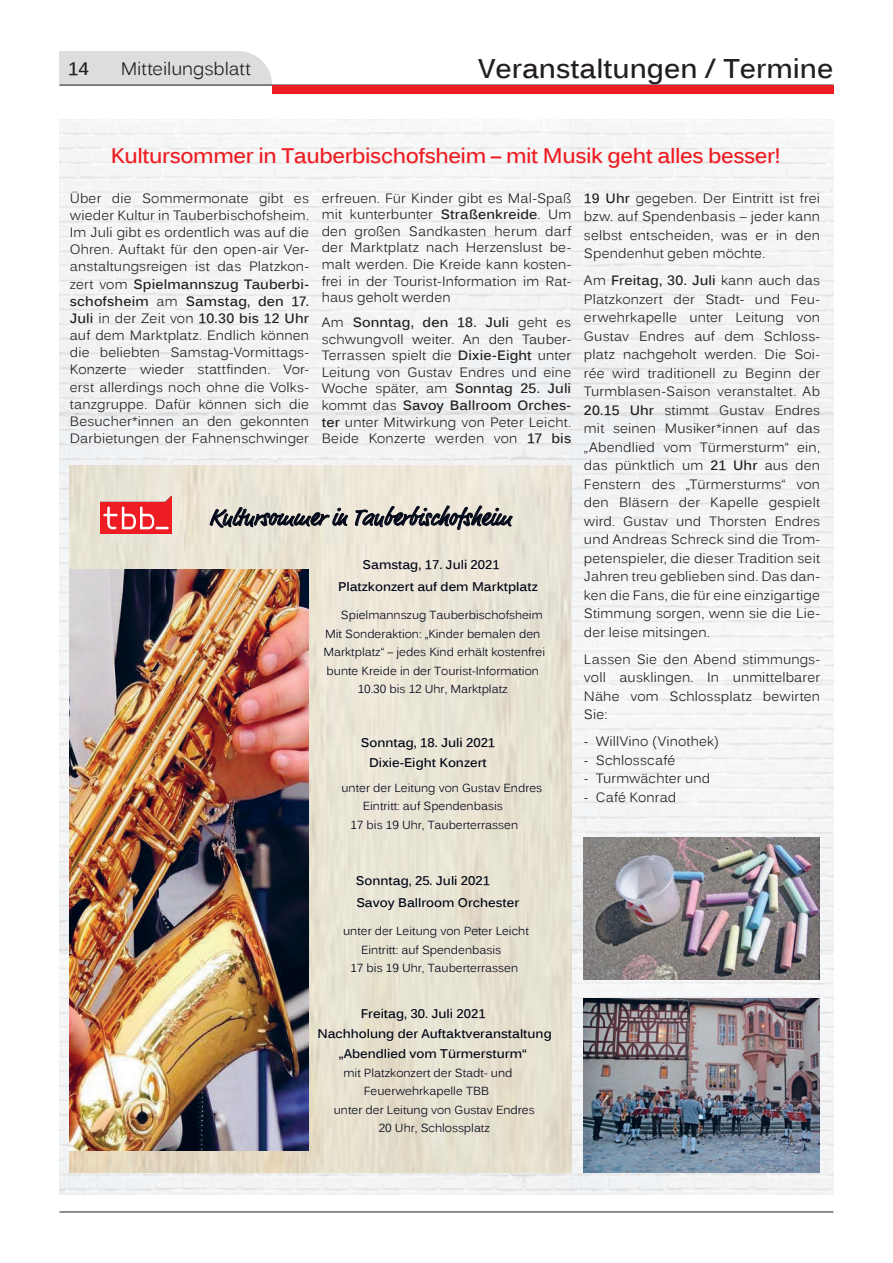
<style>
.page{position:relative;width:893px;height:1263px;background:#fff}
.page>*{position:absolute;margin:0;border:0;box-sizing:border-box;transform-origin:0 0}
.t1{font:700 27px "Kalinga";color:#231f20}
.t2{font:23.85px "Market Web";color:#000516}
.t3{font:700 21px "Kalinga";letter-spacing:-.02em;color:#ee1d23}
.t4{font:18px "Kalinga";letter-spacing:-.005em;color:#231f20}
.t5{font:700 18px "Kalinga";color:#231f20}
.t6{font:13.5px/18.5px "Kalinga";letter-spacing:.01em;color:#231f20;text-align:justify}
.t7{font:700 12.6px/22.8px "Kalinga";color:#000516}
.t8{font:11.7px "Kalinga";color:#000516}
.s1{font-weight:700}
</style>
<div class="page">
<hr style="left:60px;top:1211px;width:773px;height:1px;background:#231f20">
<svg style="left:60px;top:51px;width:773px;height:43px"></svg>
<img style="left:60px;top:119px;width:774px;height:1076px">
<img style="left:584px;top:837px;width:235px;height:142px">
<img style="left:584px;top:999px;width:235px;height:173px">
<img style="left:70px;top:466px;width:501px;height:706px">
<img style="left:100px;top:495px;width:71px;height:39px">
<img style="left:70px;top:570px;width:238px;height:580px">
<h3 class="t5" style="left:68px;top:57px;width:22px">14</h3>
<h3 class="t4" style="left:121px;top:57px;width:132px">Mitteilungsblatt</h3>
<h1 class="t1" style="left:478px;top:51px;width:357px">Veranstaltungen / Termine</h1>
<h3 class="t3" style="left:111px;top:142px;width:672px">Kultursommer in Tauberbischofsheim – mit Musik geht alles besser!</h3>
<p class="t6" style="left:70px;top:191px;width:241px;line-height:17.1px">Über die Sommermonate gibt es wieder Kultur in Tauberbischofsheim.<br>Im Juli gibt es ordentlich was auf die Ohren. Auftakt für den open-air Ver&shy;anstaltungsreigen ist das Platzkon&shy;zert vom <span class="s1">Spielmannszug Tauberbi&shy;schofsheim</span> am <span class="s1">Samstag, den 17.<br>Juli</span> in der Zeit von <span class="s1">10.30 bis 12 Uhr </span>auf dem Marktplatz. Endlich können die beliebten Samstag-Vormittags-Konzerte wieder stattfinden. Vor&shy;erst allerdings noch ohne die Volks&shy;tanzgruppe. Dafür können sich die Besucher*innen an den gekonnten Darbietungen der Fahnenschwinger</p>
<p class="t6" style="left:584px;top:190px;width:238px"><span class="s1">19 Uhr</span> gegeben. Der Eintritt ist frei bzw. auf Spendenbasis – jeder kann selbst entscheiden, was er in den Spendenhut geben möchte.</p>
<p class="t6" style="left:584px;top:273px;width:238px">Am <span class="s1">Freitag, 30. Juli</span> kann auch das Platzkonzert der Stadt- und Feu&shy;erwehrkapelle unter Leitung von Gustav Endres auf dem Schloss&shy;platz nachgeholt werden. Die Soi&shy;rée wird traditionell zu Beginn der Turmblasen-Saison veranstaltet. Ab <span class="s1">20.15 Uhr</span> stimmt Gustav Endres mit seinen Musiker*innen auf das „Abendlied vom Türmersturm“ ein, das pünktlich um <span class="s1">21 Uhr</span> aus den Fenstern des „Türmersturms“ von den Bläsern der Kapelle gespielt wird. Gustav und Thorsten Endres und Andreas Schreck sind die Trom&shy;petenspieler, die dieser Tradition seit Jahren treu geblieben sind. Das dan&shy;ken die Fans, die für eine einzigartige Stimmung sorgen, wenn sie die Lie&shy;der leise mitsingen.</p>
<p class="t6" style="left:584px;top:651px;width:238px">Lassen Sie den Abend stimmungs&shy;voll ausklingen. In unmittelbarer Nähe vom Schlossplatz bewirten Sie:</p>
<p class="t6" style="left:584px;top:733px;width:137px">- WillVino (Vinothek)</p>
<p class="t6" style="left:584px;top:752px;width:93px">- Schlosscafé</p>
<p class="t6" style="left:584px;top:770px;width:128px">- Turmwächter und</p>
<p class="t6" style="left:584px;top:789px;width:94px">- Café Konrad</p>
<p class="t6" style="left:322px;top:191px;width:251px;line-height:16.5px">erfreuen. Für Kinder gibt es Mal-Spaß mit kunterbunter <span class="s1">Straßenkreide</span>. Um den großen Sandkasten herum darf der Marktplatz nach Herzenslust be&shy;malt werden. Die Kreide kann kosten&shy;frei in der Tourist-Information im Rat&shy;haus geholt werden</p>
<p class="t6" style="left:322px;top:315px;width:251px;line-height:16.5px">Am <span class="s1">Sonntag, den 18. Juli</span> geht es schwungvoll weiter. An den Tauber-Terrassen spielt die <span class="s1">Dixie-Eight</span> unter Leitung von Gustav Endres und eine Woche später, am <span class="s1">Sonntag 25. Juli </span>kommt das <span class="s1">Savoy Ballroom Orches&shy;ter</span> unter Mitwirkung von Peter Leicht.<br>Beide Konzerte werden von <span class="s1">17 bis</span></p>
<h2 class="t2" style="left:209px;top:503px;width:303px">Kultursommer in Tauberbischofsheim</h2>
<p class="t7" style="left:338px;top:554px;width:201px;text-indent:25px">Samstag, 17. Juli 2021<br>Platzkonzert auf dem Marktplatz</p>
<p class="t8" style="left:341px;top:608px;width:203px">Spielmannszug Tauberbischofsheim</p>
<p class="t8" style="left:325px;top:626px;width:217px">Mit Sonderaktion: „Kinder bemalen den</p>
<p class="t8" style="left:323px;top:644px;width:223px">Marktplatz“ – jedes Kind erhält kostenfrei</p>
<p class="t8" style="left:327px;top:663px;width:214px">bunte Kreide in der Tourist-Information</p>
<p class="t8" style="left:358px;top:681px;width:151px">10.30 bis 12 Uhr, Marktplatz</p>
<p class="t7" style="left:361px;top:734px;width:136px;line-height:20px;text-align:center">Sonntag, 18. Juli 2021<br>Dixie-Eight Konzert</p>
<p class="t8" style="left:341px;top:780px;width:202px">unter der Leitung von Gustav Endres</p>
<p class="t8" style="left:363px;top:799px;width:142px">Eintritt: auf Spendenbasis</p>
<p class="t8" style="left:350px;top:817px;width:169px">17 bis 19 Uhr, Tauberterrassen</p>
<p class="t7" style="left:356px;top:870px;width:165px">Sonntag, 25. Juli 2021<br>Savoy Ballroom Orchester</p>
<p class="t8" style="left:343px;top:924px;width:187px">unter der Leitung von Peter Leicht</p>
<p class="t8" style="left:361px;top:942px;width:142px">Eintritt: auf Spendenbasis</p>
<p class="t8" style="left:350px;top:960px;width:169px">17 bis 19 Uhr, Tauberterrassen</p>
<p class="t7" style="left:361px;top:1003px;width:126px">Freitag, 30. Juli 2021</p>
<p class="t7" style="left:317px;top:1023px;width:236px">Nachholung der Auftaktveranstaltung</p>
<p class="t7" style="left:339px;top:1043px;width:189px">„Abendlied vom Türmersturm“</p>
<p class="t8" style="left:343px;top:1065px;width:171px">mit Platzkonzert der Stadt- und</p>
<p class="t8" style="left:364px;top:1083px;width:127px">Feuerwehrkapelle TBB</p>
<p class="t8" style="left:334px;top:1102px;width:202px">unter der Leitung von Gustav Endres</p>
<p class="t8" style="left:379px;top:1120px;width:113px">20 Uhr, Schlossplatz</p>
</div>
